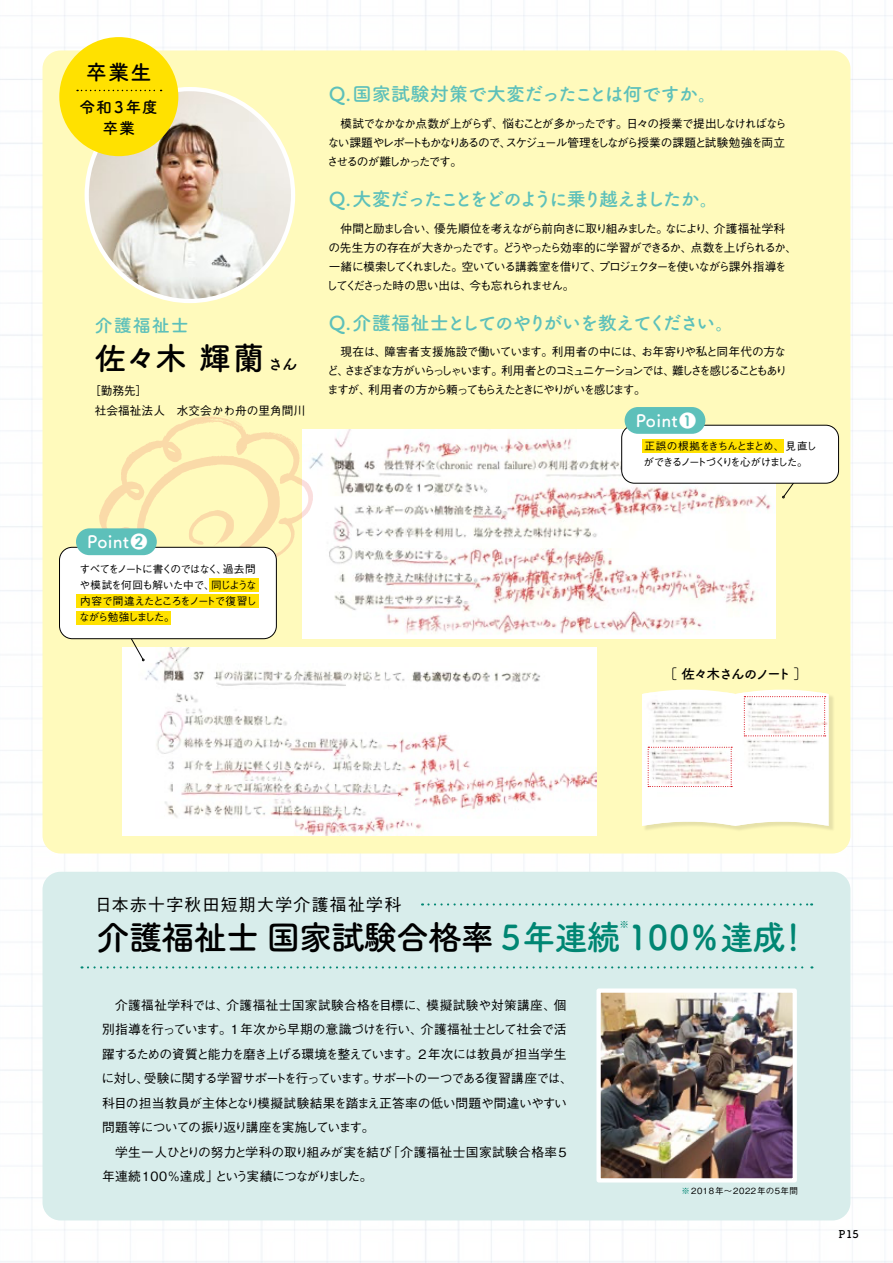
<style>
.page{position:relative;width:893px;height:1263px;background:#fff}
.page>*{position:absolute;margin:0;border:0;box-sizing:border-box;transform-origin:0 0}
.t1{font:700 34.05px "Tsuku A Rd Gothic";letter-spacing:-.04em;color:#000}
.t2{font:700 31.95px "Tsuku B Rd Gothic";color:#000}
.t3{font:700 21.3px "Tsuku B Rd Gothic";color:#000}
.t4{font:700 19.2px "Tsuku A Rd Gothic";letter-spacing:-.15em;color:#5dc0ba}
.t5{font:700 19.2px "Tsuku A Rd Gothic";letter-spacing:-.1em;color:#5dc0ba}
.t6{font:700 19.2px "Tsuku A Rd Gothic";letter-spacing:-.03em;color:#5dc0ba}
.t7{font:700 18px "Tsuku B Rd Gothic";letter-spacing:.05em;color:#5dc0ba}
.t8{font:500 16.95px "Gothic BBB Pro";letter-spacing:.08em;color:#000}
.t9{font:700 16.95px "Tsuku A Rd Gothic";letter-spacing:.02em;color:#fff}
.t10{font:700 15.9px/21.3px "Tsuku B Rd Gothic";letter-spacing:.05em;color:#000;text-align:center}
.t11{font:700 13.8px "Tsuku A Rd Gothic";letter-spacing:-.11em;color:#000}
.t12{font:500 12.75px/24.5px "Gothic BBB Pro";letter-spacing:-.035em;color:#000}
.t13{font:500 11.7px/19.2px "Gothic BBB Pro";letter-spacing:-.11em;color:#000}
.t14{font:500 11.7px/19.2px "Gothic BBB Pro";color:#000}
.t15{font:500 10.65px/15.9px "Gothic BBB Pro";letter-spacing:-.115em;color:#000}
.t16{font:700 10.65px "Tsuku B Rd Gothic";color:#000}
.t17{font:500 9.6px "Gothic BBB Pro";color:#008673}
.t18{font:500 8.55px "Gothic BBB Pro";letter-spacing:.06em;color:#000}
.s1{font-size:15.9px}
.s2{color:#008673}
</style>
<div class="page">
<img style="left:0;top:0;width:893px;height:1263px">
<div style="left:43px;top:50px;width:807px;height:803px;background:#fffabc;border-radius:18px"></div>
<img style="left:87px;top:89px;width:206px;height:212px">
<div style="left:59px;top:37px;width:119px;height:119px;background:#ffe100;border-radius:50%"></div>
<svg style="left:77px;top:90px;width:85px;height:1px"></svg>
<div style="left:643px;top:691px;width:192px;height:140px;background:#000;opacity:.1"></div>
<div style="left:43px;top:872px;width:807px;height:348px;background:#d8edeb;border-radius:18px"></div>
<img style="left:601px;top:993px;width:191px;height:184px">
<div style="left:596px;top:988px;width:201px;height:194px;border:4px solid #fff"></div>
<svg style="left:82px;top:966px;width:730px;height:2px"></svg>
<svg style="left:422px;top:903px;width:390px;height:2px"></svg>
<img style="left:313px;top:429px;width:463px;height:210px">
<img style="left:123px;top:647px;width:473px;height:189px">
<svg style="left:782px;top:481px;width:51px;height:17px"></svg>
<div style="left:622px;top:425px;width:216px;height:58px;background:#fff;border-radius:13px"></div>
<div style="left:621px;top:425px;width:218px;height:58px;border:1px solid #000;border-radius:13px"></div>
<div style="left:625px;top:407px;width:80px;height:27px;background:#5dc0ba;border-radius:13px"></div>
<div style="left:642px;top:439px;width:141px;height:13px;background:#ffe100"></div>
<svg style="left:642px;top:689px;width:187px;height:137px;background:#faf7f5"></svg>
<svg style="left:99px;top:415px;width:214px;height:246px"></svg>
<div style="left:60px;top:547px;width:216px;height:92px;background:#fff;border-radius:13px"></div>
<div style="left:59px;top:547px;width:218px;height:92px;border:1px solid #000;border-radius:13px"></div>
<div style="left:76px;top:528px;width:81px;height:27px;background:#5dc0ba;border-radius:13px"></div>
<div style="left:76px;top:595px;width:183px;height:13px;background:#ffe100"></div>
<div style="left:76px;top:611px;width:95px;height:13px;background:#ffe100"></div>
<div style="left:209px;top:578px;width:50px;height:14px;background:#ffe100"></div>
<h3 class="t3" style="left:86px;top:55px;width:67px">卒業生</h3>
<h3 class="t10" style="left:79px;top:95px;width:80px">令和3年度卒業</h3>
<h3 class="t7" style="left:95px;top:311px;width:95px">介護福祉士</h3>
<h2 class="t2" style="left:95px;top:334px;width:204px">佐々木 輝蘭<span class="s1">さん</span></h2>
<p class="t14" style="left:95px;top:380px;width:212px;text-indent:-6px">［勤務先］<br>社会福祉法人　水交会かわ舟の里角間川</p>
<h3 class="t6" style="left:329px;top:79px;width:390px">Q.国家試験対策で大変だったことは何ですか。</h3>
<p class="t13" style="left:327px;top:112px;width:461px">　模試でなかなか点数が上がらず、悩むことが多かったです。日々の授業で提出しなければならない課題やレポートもかなりあるので、スケジュール管理をしながら授業の課題と試験勉強を両立させるのが難しかったです。</p>
<h3 class="t4" style="left:329px;top:184px;width:392px">Q. 大変だったことをどのように乗り越えましたか。</h3>
<p class="t13" style="left:326px;top:217px;width:472px">　仲間と励まし合い、優先順位を考えながら前向きに取り組みました。なにより、介護福祉学科の先生方の存在が大きかったです。どうやったら効率的に学習ができるか、点数を上げられるか、一緒に模索してくれました。空いている講義室を借りて、プロジェクターを使いながら課外指導をしてくださった時の思い出は、今も忘れられません。</p>
<h3 class="t5" style="left:329px;top:307px;width:407px">Q. 介護福祉士としてのやりがいを教えてください。</h3>
<p class="t13" style="left:327px;top:340px;width:461px;text-align:justify">　現在は、障害者支援施設で働いています。利用者の中には、お年寄りや私と同年代の方など、さまざまな方がいらっしゃいます。利用者とのコミュニケーションでは、難しさを感じることもありますが、利用者の方から頼ってもらえたときにやりがいを感じます。</p>
<h3 class="t9" style="left:636px;top:407px;width:62px">Point❶</h3>
<p class="t15" style="left:643px;top:437px;width:175px">正誤の根拠をきちんとまとめ、 見直しができるノートづくりを心がけました。</p>
<h3 class="t9" style="left:87px;top:529px;width:62px">Point❷</h3>
<p class="t15" style="left:79px;top:560px;width:179px;text-align:justify">すべてをノートに書くのではなく、過去問や模試を何回も解いた中で、同じような内容で間違えたところをノートで復習しながら勉強しました。</p>
<p class="t11" style="left:663px;top:663px;width:145px">［ 佐々木さんのノート ］</p>
<h3 class="t8" style="left:95px;top:891px;width:308px">日本赤十字秋田短期大学介護福祉学科</h3>
<h1 class="t1" style="left:96px;top:910px;width:715px">介護福祉士 国家試験合格率 <span class="s2">5年連続１００％達成！</span></h1>
<p class="t17" style="left:620px;top:917px;width:11px">※</p>
<p class="t12" style="left:102px;top:991px;width:473px">　介護福祉学科では、介護福祉士国家試験合格を目標に、模擬試験や対策講座、個別指導を行っています。1年次から早期の意識づけを行い、介護福祉士として社会で活躍するための資質と能力を磨き上げる環境を整えています。2 年次には教員が担当学生に対し、受験に関する学習サポートを行っています。サポートの一つである復習講座では、科目の担当教員が主体となり模擬試験結果を踏まえ正答率の低い問題や間違いやすい問題等についての振り返り講座を実施しています。　<br>　学生一人ひとりの努力と学科の取り組みが実を結び「介護福祉士国家試験合格率5年連続100％達成」という実績につながりました。</p>
<p class="t18" style="left:682px;top:1184px;width:118px"><span class="s2">※</span>2018年～2022年の５年間</p>
<p class="t16" style="left:839px;top:1226px;width:22px">P15</p>
</div>
